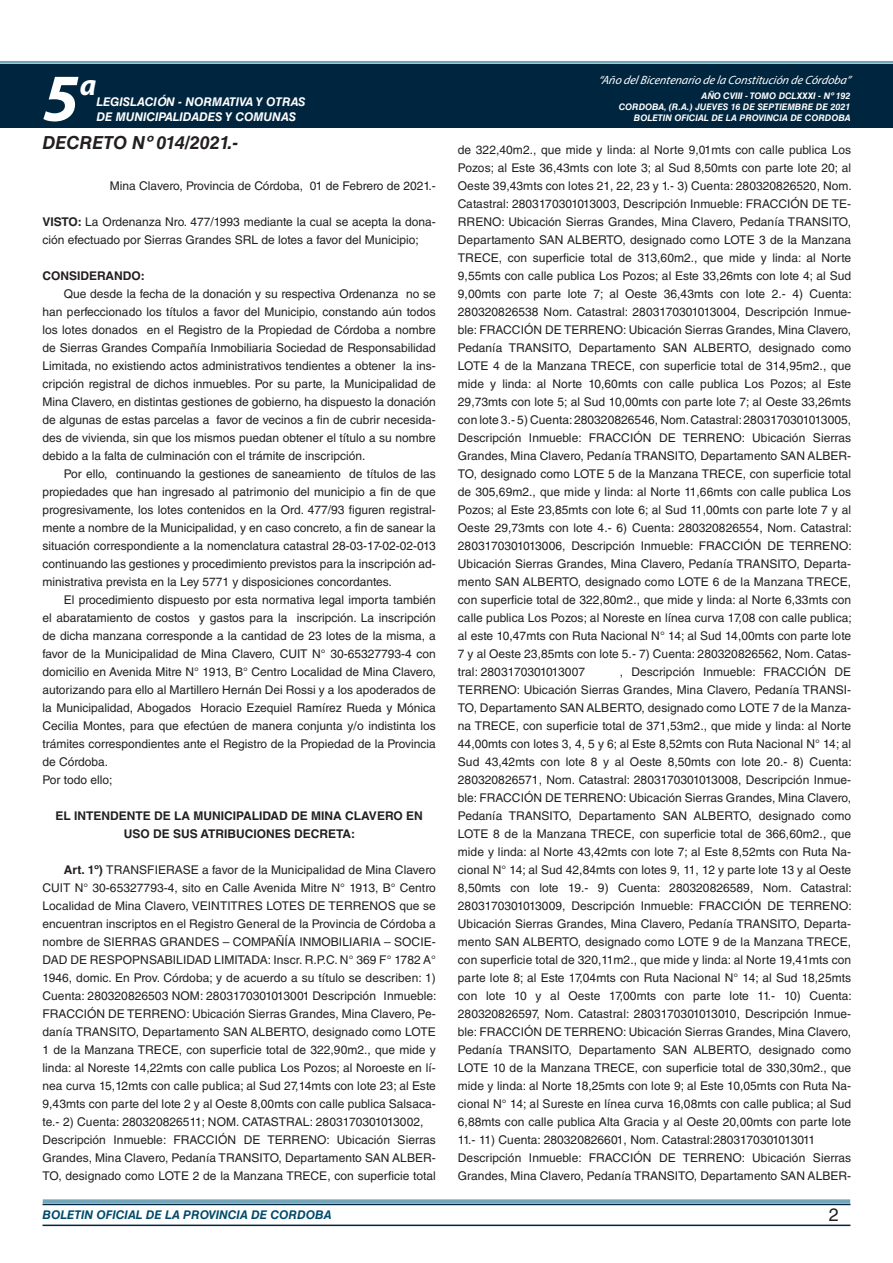
<style>
.page{position:relative;width:893px;height:1263px;background:#fff}
.page>*{position:absolute;margin:0;border:0;box-sizing:border-box;transform-origin:0 0}
.t1{font:italic 700 67.5px "Myriad Pro";color:#fff}
.t2{font:italic 700 30px "Myriad Pro";color:#fff}
.NOMBRE_DE_MINISTERIO{font:italic 700 18px "Helvetica LT Std";color:#231f20}
.t3{font:18px "Helvetica LT Std";color:#231f20}
.BASE{font:12px/18px "Helvetica LT Std";letter-spacing:.005em;color:#231f20;text-align:justify}
.RESUELVE{font:700 12px/18px "Helvetica LT Std";color:#231f20;text-align:center}
.t4{font:italic 700 12px "Helvetica LT Std";color:#fff}
.FECHA{font:12px "Helvetica LT Std";color:#231f20}
.t5{font:italic 12px "Myriad Pro";color:#fff}
.t6{font:italic 700 12px "Helvetica LT Std";color:#004b6c}
.BASE-2{font:700 12px "Helvetica LT Std";color:#231f20}
.t7{font:italic 700 9px/10.8px "Helvetica LT Std";color:#fff;text-align:right}
.s1{font-weight:700}
</style>
<div class="page">
<div style="left:0;top:61px;width:893px;height:6px;background:#fff;opacity:.75"></div>
<div style="left:0;top:64px;width:893px;height:64px;background:#00263f"></div>
<hr style="left:43px;top:1224px;width:807px;height:2px;background:#00263f">
<div style="left:42px;top:1198px;width:809px;height:8px;background:#fff;opacity:.75"></div>
<h1 class="t1" style="left:43px;top:54px;width:38px">5</h1>
<h2 class="t2" style="left:80px;top:66px;width:18px">a</h2>
<p class="t4" style="left:96px;top:95px;width:211px">LEGISLACIÓN - NORMATIVA Y OTRAS</p>
<p class="t4" style="left:96px;top:109px;width:201px">DE MUNICIPALIDADES Y COMUNAS</p>
<p class="NOMBRE_DE_MINISTERIO" style="left:43px;top:131px;width:197px">DECRETO Nº 014/2021.-</p>
<p class="FECHA" style="left:110px;top:179px;width:327px">Mina Clavero, Provincia de Córdoba, 01 de Febrero de 2021.-</p>
<p class="BASE" style="left:43px;top:213px;width:395px"><span class="s1">VISTO:</span> La Ordenanza Nro. 477/1993 mediante la cual se acepta la dona&shy;ción efectuado por Sierras Grandes SRL de lotes a favor del Municipio;</p>
<p class="BASE-2" style="left:43px;top:268px;width:104px">CONSIDERANDO:</p>
<p class="BASE" style="left:43px;top:285px;width:395px;text-indent:21px">Que desde la fecha de la donación y su respectiva Ordenanza no se han perfeccionado los títulos a favor del Municipio, constando aún todos los lotes donados en el Registro de la Propiedad de Córdoba a nombre de Sierras Grandes Compañía Inmobiliaria Sociedad de Responsabilidad Limitada, no existiendo actos administrativos tendientes a obtener la ins&shy;cripción registral de dichos inmuebles. Por su parte, la Municipalidad de Mina Clavero, en distintas gestiones de gobierno, ha dispuesto la donación de algunas de estas parcelas a favor de vecinos a fin de cubrir necesida&shy;des de vivienda, sin que los mismos puedan obtener el título a su nombre debido a la falta de culminación con el trámite de inscripción.</p>
<p class="BASE" style="left:43px;top:465px;width:395px;text-indent:21px">Por ello, continuando la gestiones de saneamiento de títulos de las propiedades que han ingresado al patrimonio del municipio a fin de que progresivamente, los lotes contenidos en la Ord. 477/93 figuren registral&shy;mente a nombre de la Municipalidad, y en caso concreto, a fin de sanear la situación correspondiente a la nomenclatura catastral 28-03-17-02-02-013 continuando las gestiones y procedimiento previstos para la inscripción ad&shy;ministrativa prevista en la Ley 5771 y disposiciones concordantes.</p>
<p class="BASE" style="left:43px;top:591px;width:395px;text-indent:21px">El procedimiento dispuesto por esta normativa legal importa también el abaratamiento de costos y gastos para la inscripción. La inscripción de dicha manzana corresponde a la cantidad de 23 lotes de la misma, a favor de la Municipalidad de Mina Clavero, CUIT N° 30-65327793-4 con domicilio en Avenida Mitre N° 1913, B° Centro Localidad de Mina Clavero, autorizando para ello al Martillero Hernán Dei Rossi y a los apoderados de la Municipalidad, Abogados Horacio Ezequiel Ramírez Rueda y Mónica Cecilia Montes, para que efectúen de manera conjunta y/o indistinta los trámites correspondientes ante el Registro de la Propiedad de la Provincia de Córdoba.</p>
<p class="BASE" style="left:43px;top:771px;width:71px">Por todo ello;</p>
<p class="RESUELVE" style="left:56px;top:806px;width:369px">EL INTENDENTE DE LA MUNICIPALIDAD DE MINA CLAVERO EN<br>USO DE SUS ATRIBUCIONES DECRETA:</p>
<p class="BASE" style="left:43px;top:861px;width:395px;text-align:left;text-indent:21px"><span class="s1">Art. 1º)</span> TRANSFIERASE a favor de la Municipalidad de Mina Clavero CUIT N° 30-65327793-4, sito en Calle Avenida Mitre N° 1913, B° Centro Localidad de Mina Clavero, VEINTITRES LOTES DE TERRENOS que se encuentran inscriptos en el Registro General de la Provincia de Córdoba a nombre de SIERRAS GRANDES – COMPAÑÍA INMOBILIARIA – SOCIE-DAD DE RESPOPNSABILIDAD LIMITADA: Inscr. R.P.C. N° 369 F° 1782 A° 1946, domic. En Prov. Córdoba; y de acuerdo a su título se describen: 1)<br>Cuenta: 280320826503 NOM: 2803170301013001 Descripción Inmueble:<br>FRACCIÓN DE TERRENO: Ubicación Sierras Grandes, Mina Clavero, Pe&shy;danía TRANSITO, Departamento SAN ALBERTO, designado como LOTE 1 de la Manzana TRECE, con superficie total de 322,90m2., que mide y linda: al Noreste 14,22mts con calle publica Los Pozos; al Noroeste en lí&shy;nea curva 15,12mts con calle publica; al Sud 27,14mts con lote 23; al Este 9,43mts con parte del lote 2 y al Oeste 8,00mts con calle publica Salsaca&shy;te.- 2) Cuenta: 280320826511; NOM. CATASTRAL: 2803170301013002, Descripción Inmueble: FRACCIÓN DE TERRENO: Ubicación Sierras Grandes, Mina Clavero, Pedanía TRANSITO, Departamento SAN ALBER-TO, designado como LOTE 2 de la Manzana TRECE, con superficie total</p>
<p class="t5" style="left:598px;top:72px;width:254px">“Año delBicentenario de la Constitución de Córdoba”</p>
<p class="t7" style="left:619px;top:91px;width:233px">AÑO CVIII - TOMO DCLXXXI - Nº 192<br>CORDOBA, (R.A.) JUEVES 16 DE SEPTIEMBRE DE 2021<br>BOLETIN OFICIAL DE LA PROVINCIA DE CORDOBA</p>
<p class="BASE" style="left:458px;top:141px;width:396px">de 322,40m2., que mide y linda: al Norte 9,01mts con calle publica Los Pozos; al Este 36,43mts con lote 3; al Sud 8,50mts con parte lote 20; al Oeste 39,43mts con lotes 21, 22, 23 y 1.- 3) Cuenta: 280320826520, Nom.<br>Catastral: 2803170301013003, Descripción Inmueble: FRACCIÓN DE TE-RRENO: Ubicación Sierras Grandes, Mina Clavero, Pedanía TRANSITO, Departamento SAN ALBERTO, designado como LOTE 3 de la Manzana TRECE, con superficie total de 313,60m2., que mide y linda: al Norte 9,55mts con calle publica Los Pozos; al Este 33,26mts con lote 4; al Sud 9,00mts con parte lote 7; al Oeste 36,43mts con lote 2.- 4) Cuenta:<br>280320826538 Nom. Catastral: 2803170301013004, Descripción Inmue&shy;ble: FRACCIÓN DE TERRENO: Ubicación Sierras Grandes, Mina Clavero, Pedanía TRANSITO, Departamento SAN ALBERTO, designado como LOTE 4 de la Manzana TRECE, con superficie total de 314,95m2., que mide y linda: al Norte 10,60mts con calle publica Los Pozos; al Este 29,73mts con lote 5; al Sud 10,00mts con parte lote 7; al Oeste 33,26mts con lote 3.- 5) Cuenta: 280320826546, Nom. Catastral: 2803170301013005, Descripción Inmueble: FRACCIÓN DE TERRENO: Ubicación Sierras Grandes, Mina Clavero, Pedanía TRANSITO, Departamento SAN ALBER-TO, designado como LOTE 5 de la Manzana TRECE, con superficie total de 305,69m2., que mide y linda: al Norte 11,66mts con calle publica Los Pozos; al Este 23,85mts con lote 6; al Sud 11,00mts con parte lote 7 y al Oeste 29,73mts con lote 4.- 6) Cuenta: 280320826554, Nom. Catastral:<br>2803170301013006, Descripción Inmueble: FRACCIÓN DE TERRENO:<br>Ubicación Sierras Grandes, Mina Clavero, Pedanía TRANSITO, Departa&shy;mento SAN ALBERTO, designado como LOTE 6 de la Manzana TRECE, con superficie total de 322,80m2., que mide y linda: al Norte 6,33mts con calle publica Los Pozos; al Noreste en línea curva 17,08 con calle publica; al este 10,47mts con Ruta Nacional N° 14; al Sud 14,00mts con parte lote 7 y al Oeste 23,85mts con lote 5.- 7) Cuenta: 280320826562, Nom. Catas&shy;tral: 2803170301013007</p>
<p class="BASE" style="left:458px;top:663px;width:395px;text-align:left;text-indent:162px">, Descripción Inmueble: FRACCIÓN DE TERRENO: Ubicación Sierras Grandes, Mina Clavero, Pedanía TRANSI-TO, Departamento SAN ALBERTO, designado como LOTE 7 de la Manza&shy;na TRECE, con superficie total de 371,53m2., que mide y linda: al Norte 44,00mts con lotes 3, 4, 5 y 6; al Este 8,52mts con Ruta Nacional N° 14; al Sud 43,42mts con lote 8 y al Oeste 8,50mts con lote 20.- 8) Cuenta:<br>280320826571, Nom. Catastral: 2803170301013008, Descripción Inmue&shy;ble: FRACCIÓN DE TERRENO: Ubicación Sierras Grandes, Mina Clavero, Pedanía TRANSITO, Departamento SAN ALBERTO, designado como LOTE 8 de la Manzana TRECE, con superficie total de 366,60m2., que mide y linda: al Norte 43,42mts con lote 7; al Este 8,52mts con Ruta Na&shy;cional N° 14; al Sud 42,84mts con lotes 9, 11, 12 y parte lote 13 y al Oeste 8,50mts con lote 19.- 9) Cuenta: 280320826589, Nom. Catastral:<br>2803170301013009, Descripción Inmueble: FRACCIÓN DE TERRENO:<br>Ubicación Sierras Grandes, Mina Clavero, Pedanía TRANSITO, Departa&shy;mento SAN ALBERTO, designado como LOTE 9 de la Manzana TRECE, con superficie total de 320,11m2., que mide y linda: al Norte 19,41mts con parte lote 8; al Este 17,04mts con Ruta Nacional N° 14; al Sud 18,25mts con lote 10 y al Oeste 17,00mts con parte lote 11.- 10) Cuenta:<br>280320826597, Nom. Catastral: 2803170301013010, Descripción Inmue&shy;ble: FRACCIÓN DE TERRENO: Ubicación Sierras Grandes, Mina Clavero, Pedanía TRANSITO, Departamento SAN ALBERTO, designado como LOTE 10 de la Manzana TRECE, con superficie total de 330,30m2., que mide y linda: al Norte 18,25mts con lote 9; al Este 10,05mts con Ruta Na&shy;cional N° 14; al Sureste en línea curva 16,08mts con calle publica; al Sud 6,88mts con calle publica Alta Gracia y al Oeste 20,00mts con parte lote 11.- 11) Cuenta: 280320826601, Nom. Catastral:2803170301013011<br>Descripción Inmueble: FRACCIÓN DE TERRENO: Ubicación Sierras Grandes, Mina Clavero, Pedanía TRANSITO, Departamento SAN ALBER-</p>
<p class="t6" style="left:43px;top:1208px;width:290px">BOLETIN OFICIAL DE LA PROVINCIA DE CORDOBA</p>
<p class="t3" style="left:829px;top:1204px;width:12px">2</p>
</div>
